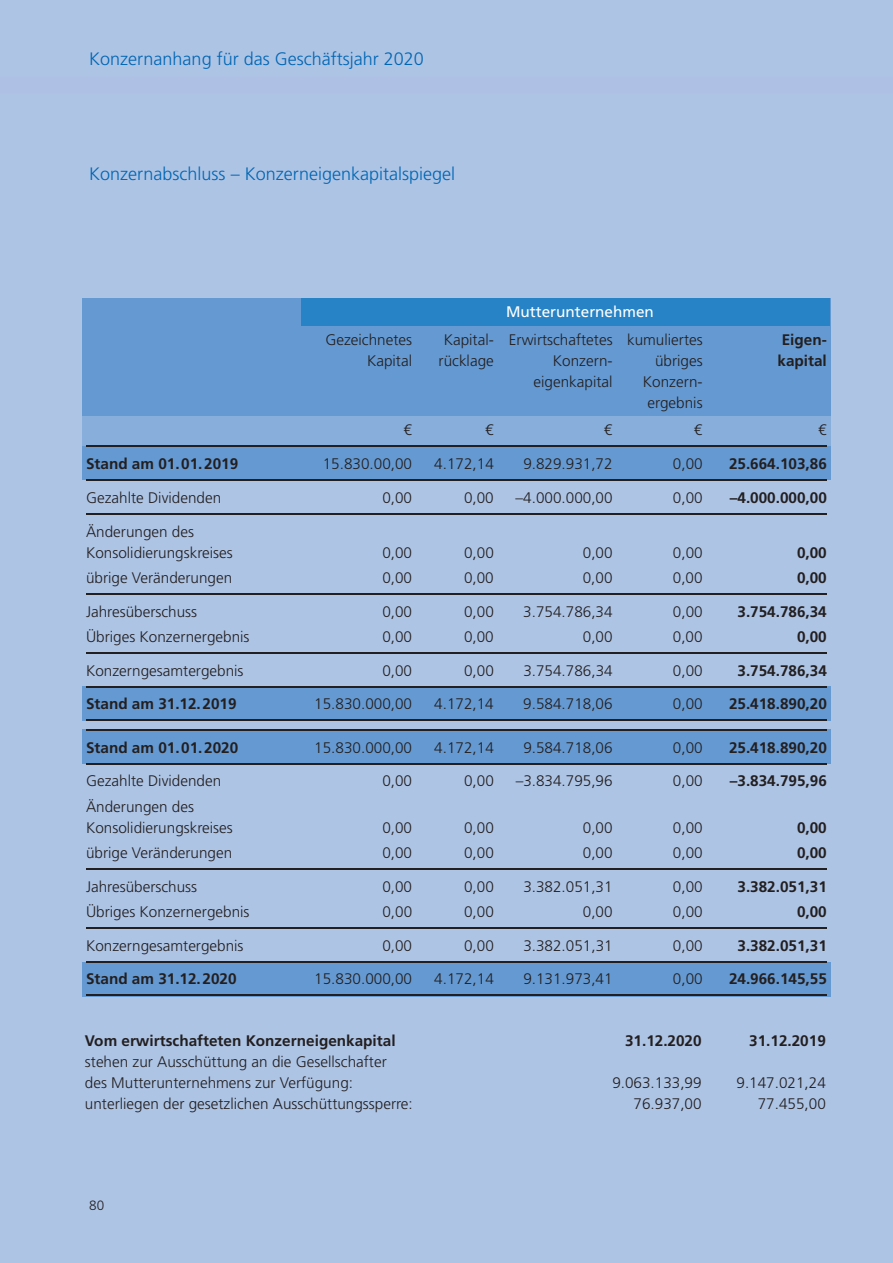
<style>
.page{position:relative;width:893px;height:1263px;background:#adc4e5}
.page>*{position:absolute;margin:0;border:0;box-sizing:border-box;transform-origin:0 0}
.t1{font:300 18px "Frutiger";color:#0166b3}
.t2{font:300 15.3px/21px "Frutiger";color:#231f20}
.t3{font:700 15.3px "Frutiger";color:#231f20}
.t4{font:15.3px "Frutiger";color:#fff}
.t5{font:15.3px "Sparkasse Lt";color:#231f20}
.t6{font:300 13.5px "Frutiger";color:#231f20}
</style>
<div class="page">
<div style="left:82px;top:326px;width:748px;height:91px;background:#6599d1"></div>
<div style="left:82px;top:299px;width:748px;height:27px;background:#6599d1"></div>
<div style="left:82px;top:445px;width:748px;height:35px;background:#6599d1"></div>
<div style="left:82px;top:687px;width:748px;height:34px;background:#6599d1"></div>
<div style="left:82px;top:416px;width:748px;height:29px;background:#88aedb"></div>
<div style="left:301px;top:299px;width:529px;height:27px;background:#2783c5"></div>
<hr style="left:86px;top:446px;width:741px;height:1px;background:#231f20">
<hr style="left:86px;top:479px;width:741px;height:2px;background:#231f20">
<hr style="left:86px;top:513px;width:741px;height:2px;background:#231f20">
<hr style="left:86px;top:593px;width:741px;height:2px;background:#231f20">
<hr style="left:86px;top:652px;width:741px;height:2px;background:#231f20">
<hr style="left:86px;top:686px;width:741px;height:1px;background:#231f20">
<hr style="left:86px;top:720px;width:741px;height:1px;background:#231f20">
<div style="left:82px;top:729px;width:748px;height:35px;background:#6599d1"></div>
<div style="left:82px;top:962px;width:748px;height:34px;background:#6599d1"></div>
<hr style="left:86px;top:729px;width:741px;height:2px;background:#231f20">
<hr style="left:86px;top:763px;width:741px;height:1px;background:#231f20">
<hr style="left:86px;top:868px;width:741px;height:2px;background:#231f20">
<hr style="left:86px;top:927px;width:741px;height:2px;background:#231f20">
<hr style="left:86px;top:961px;width:741px;height:1px;background:#231f20">
<hr style="left:86px;top:995px;width:741px;height:1px;background:#231f20">
<p class="t1" style="left:89px;top:49px;width:336px">Konzernanhang für das Geschäftsjahr 2020</p>
<p class="t1" style="left:89px;top:164px;width:367px">Konzernabschluss – Konzerneigenkapitalspiegel</p>
<p class="t4" style="left:506px;top:302px;width:149px">Mutterunternehmen</p>
<p class="t2" style="left:325px;top:329px;width:88px">Gezeichnetes</p>
<p class="t2" style="left:444px;top:329px;width:260px">Kapital- Erwirtschaftetes kumuliertes</p>
<p class="t3" style="left:782px;top:331px;width:47px">Eigen-</p>
<p class="t2" style="left:367px;top:350px;width:47px">Kapital</p>
<p class="t2" style="left:439px;top:350px;width:57px">rücklage</p>
<p class="t2" style="left:553px;top:350px;width:61px">Konzern-</p>
<p class="t2" style="left:655px;top:350px;width:49px">übriges</p>
<p class="t3" style="left:777px;top:352px;width:51px">kapital</p>
<p class="t2" style="left:534px;top:371px;width:81px">eigenkapital</p>
<p class="t2" style="left:643px;top:371px;width:61px">Konzern&shy;ergebnis</p>
<p class="t5" style="left:403px;top:421px;width:10px">€</p>
<p class="t5" style="left:485px;top:421px;width:10px">€</p>
<p class="t5" style="left:604px;top:421px;width:10px">€</p>
<p class="t5" style="left:694px;top:421px;width:10px">€</p>
<p class="t5" style="left:818px;top:421px;width:10px">€</p>
<p class="t3" style="left:86px;top:455px;width:154px">Stand am 01.01.2019</p>
<p class="t2" style="left:323px;top:453px;width:91px">15.830.00,00</p>
<p class="t2" style="left:434px;top:453px;width:61px">4.172,14</p>
<p class="t2" style="left:523px;top:453px;width:91px">9.829.931,72</p>
<p class="t2" style="left:673px;top:453px;width:31px">0,00</p>
<p class="t3" style="left:729px;top:455px;width:99px">25.664.103,86</p>
<p class="t2" style="left:86px;top:487px;width:137px">Gezahlte Dividenden</p>
<p class="t2" style="left:382px;top:487px;width:31px">0,00</p>
<p class="t2" style="left:464px;top:487px;width:31px">0,00</p>
<p class="t2" style="left:516px;top:487px;width:98px">–4.000.000,00</p>
<p class="t2" style="left:673px;top:487px;width:31px">0,00</p>
<p class="t3" style="left:730px;top:489px;width:98px">–4.000.000,00</p>
<p class="t2" style="left:86px;top:521px;width:148px">Änderungen des<br>Konsolidierungskreises</p>
<p class="t2" style="left:382px;top:542px;width:31px">0,00</p>
<p class="t2" style="left:464px;top:542px;width:31px">0,00</p>
<p class="t2" style="left:583px;top:542px;width:31px">0,00</p>
<p class="t2" style="left:673px;top:542px;width:31px">0,00</p>
<p class="t3" style="left:797px;top:543px;width:31px">0,00</p>
<p class="t2" style="left:86px;top:567px;width:148px">übrige Veränderungen</p>
<p class="t2" style="left:382px;top:567px;width:31px">0,00</p>
<p class="t2" style="left:464px;top:567px;width:31px">0,00</p>
<p class="t2" style="left:583px;top:567px;width:31px">0,00</p>
<p class="t2" style="left:673px;top:567px;width:31px">0,00</p>
<p class="t3" style="left:797px;top:569px;width:31px">0,00</p>
<p class="t2" style="left:86px;top:601px;width:113px">Jahresüberschuss</p>
<p class="t2" style="left:382px;top:601px;width:31px">0,00</p>
<p class="t2" style="left:464px;top:601px;width:31px">0,00</p>
<p class="t2" style="left:523px;top:601px;width:91px">3.754.786,34</p>
<p class="t2" style="left:673px;top:601px;width:31px">0,00</p>
<p class="t3" style="left:737px;top:602px;width:91px">3.754.786,34</p>
<p class="t2" style="left:86px;top:626px;width:165px">Übriges Konzernergebnis</p>
<p class="t2" style="left:382px;top:626px;width:31px">0,00</p>
<p class="t2" style="left:464px;top:626px;width:31px">0,00</p>
<p class="t2" style="left:583px;top:626px;width:31px">0,00</p>
<p class="t2" style="left:673px;top:626px;width:31px">0,00</p>
<p class="t3" style="left:797px;top:628px;width:31px">0,00</p>
<p class="t2" style="left:86px;top:660px;width:159px">Konzerngesamtergebnis</p>
<p class="t2" style="left:382px;top:660px;width:31px">0,00</p>
<p class="t2" style="left:464px;top:660px;width:31px">0,00</p>
<p class="t2" style="left:523px;top:660px;width:91px">3.754.786,34</p>
<p class="t2" style="left:673px;top:660px;width:31px">0,00</p>
<p class="t3" style="left:737px;top:661px;width:91px">3.754.786,34</p>
<p class="t3" style="left:86px;top:695px;width:152px">Stand am 31.12.2019</p>
<p class="t2" style="left:314px;top:694px;width:99px">15.830.000,00</p>
<p class="t2" style="left:434px;top:694px;width:61px">4.172,14</p>
<p class="t2" style="left:523px;top:694px;width:91px">9.584.718,06</p>
<p class="t2" style="left:673px;top:694px;width:31px">0,00</p>
<p class="t3" style="left:729px;top:695px;width:99px">25.418.890,20</p>
<p class="t3" style="left:86px;top:738px;width:154px">Stand am 01.01.2020</p>
<p class="t2" style="left:314px;top:737px;width:99px">15.830.000,00</p>
<p class="t2" style="left:434px;top:737px;width:61px">4.172,14</p>
<p class="t2" style="left:523px;top:737px;width:91px">9.584.718,06</p>
<p class="t2" style="left:673px;top:737px;width:31px">0,00</p>
<p class="t3" style="left:729px;top:738px;width:99px">25.418.890,20</p>
<p class="t2" style="left:86px;top:770px;width:137px">Gezahlte Dividenden</p>
<p class="t2" style="left:382px;top:770px;width:31px">0,00</p>
<p class="t2" style="left:464px;top:770px;width:31px">0,00</p>
<p class="t2" style="left:516px;top:770px;width:98px">–3.834.795,96</p>
<p class="t2" style="left:673px;top:770px;width:31px">0,00</p>
<p class="t3" style="left:730px;top:772px;width:98px">–3.834.795,96</p>
<p class="t2" style="left:86px;top:796px;width:148px">Änderungen des<br>Konsolidierungskreises</p>
<p class="t2" style="left:382px;top:817px;width:31px">0,00</p>
<p class="t2" style="left:464px;top:817px;width:31px">0,00</p>
<p class="t2" style="left:583px;top:817px;width:31px">0,00</p>
<p class="t2" style="left:673px;top:817px;width:31px">0,00</p>
<p class="t3" style="left:797px;top:818px;width:31px">0,00</p>
<p class="t2" style="left:86px;top:842px;width:148px">übrige Veränderungen</p>
<p class="t2" style="left:382px;top:842px;width:31px">0,00</p>
<p class="t2" style="left:464px;top:842px;width:31px">0,00</p>
<p class="t2" style="left:583px;top:842px;width:31px">0,00</p>
<p class="t2" style="left:673px;top:842px;width:31px">0,00</p>
<p class="t3" style="left:797px;top:844px;width:31px">0,00</p>
<p class="t2" style="left:86px;top:876px;width:113px">Jahresüberschuss</p>
<p class="t2" style="left:382px;top:876px;width:31px">0,00</p>
<p class="t2" style="left:464px;top:876px;width:31px">0,00</p>
<p class="t2" style="left:523px;top:876px;width:91px">3.382.051,31</p>
<p class="t2" style="left:673px;top:876px;width:31px">0,00</p>
<p class="t3" style="left:737px;top:877px;width:91px">3.382.051,31</p>
<p class="t2" style="left:86px;top:901px;width:165px">Übriges Konzernergebnis</p>
<p class="t2" style="left:382px;top:901px;width:31px">0,00</p>
<p class="t2" style="left:464px;top:901px;width:31px">0,00</p>
<p class="t2" style="left:583px;top:901px;width:31px">0,00</p>
<p class="t2" style="left:673px;top:901px;width:31px">0,00</p>
<p class="t3" style="left:797px;top:903px;width:31px">0,00</p>
<p class="t2" style="left:86px;top:935px;width:159px">Konzerngesamtergebnis</p>
<p class="t2" style="left:382px;top:935px;width:31px">0,00</p>
<p class="t2" style="left:464px;top:935px;width:31px">0,00</p>
<p class="t2" style="left:523px;top:935px;width:91px">3.382.051,31</p>
<p class="t2" style="left:673px;top:935px;width:31px">0,00</p>
<p class="t3" style="left:737px;top:936px;width:91px">3.382.051,31</p>
<p class="t3" style="left:86px;top:970px;width:152px">Stand am 31.12.2020</p>
<p class="t2" style="left:314px;top:969px;width:99px">15.830.000,00</p>
<p class="t2" style="left:434px;top:969px;width:61px">4.172,14</p>
<p class="t2" style="left:523px;top:969px;width:91px">9.131.973,41</p>
<p class="t2" style="left:673px;top:969px;width:31px">0,00</p>
<p class="t3" style="left:729px;top:970px;width:99px">24.966.145,55</p>
<p class="t3" style="left:85px;top:1031px;width:312px">Vom erwirtschafteten Konzerneigenkapital</p>
<p class="t3" style="left:625px;top:1031px;width:78px">31.12.2020</p>
<p class="t3" style="left:749px;top:1031px;width:78px">31.12.2019</p>
<p class="t2" style="left:85px;top:1051px;width:303px">stehen zur Ausschüttung an die Gesellschafter des Mutterunternehmens zur Verfügung:</p>
<p class="t2" style="left:612px;top:1072px;width:91px">9.063.133,99</p>
<p class="t2" style="left:736px;top:1072px;width:91px">9.147.021,24</p>
<p class="t2" style="left:85px;top:1093px;width:329px">unterliegen der gesetzlichen Ausschüttungssperre:</p>
<p class="t2" style="left:634px;top:1093px;width:70px">76.937,00</p>
<p class="t2" style="left:758px;top:1093px;width:70px">77.455,00</p>
<p class="t6" style="left:89px;top:1197px;width:17px">80</p>
</div>
